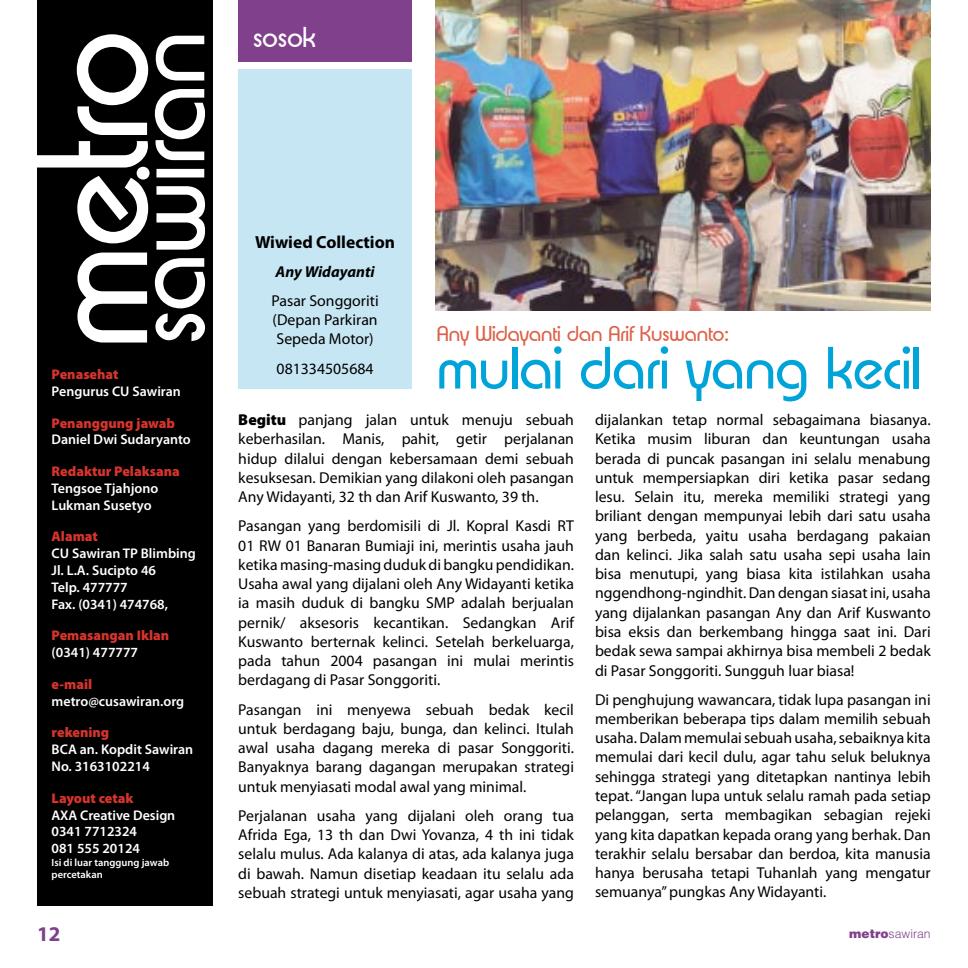
<style>
.page{position:relative;width:968px;height:968px;background:#fff}
.page>*{position:absolute;margin:0;border:0;box-sizing:border-box;transform-origin:0 0}
.t1{font:57.75px "Brian Becker";color:#00a4d8}
.t2{font:28px "Brian Becker";color:#fff}
.t3{font:21px "Brian Becker";color:#dd6149}
.t4{font:700 21px "Myriad Pro";color:#80408c}
.t5{font:700 17.5px "Myriad Pro";color:#000}
.t6{font:15.75px/19.2px "Myriad Pro";color:#000;text-align:justify}
.t7{font:italic 700 15.75px "Myriad Pro";color:#000}
.t8{font:600 14px/16.8px "Myriad Pro";color:#fff}
.t9{font:900 14px "Myriad Pro";color:#d6342d}
.t10{font:300 12.25px "Helvetica LT Std";color:#80408c}
.t11{font:600 10.5px/12.6px "Myriad Pro";color:#fff}
.s1{font-weight:900}
</style>
<div class="page">
<div style="left:238px;top:0;width:174px;height:62px;background:#80408c"></div>
<div style="left:37px;top:0;width:175px;height:905px;background:#000"></div>
<svg style="left:37px;top:34px;width:168px;height:308px"></svg>
<img style="left:436px;top:0;width:494px;height:310px">
<div style="left:238px;top:69px;width:174px;height:319px;background:#c7e6f4"></div>
<h2 class="t2" style="left:253px;top:21px;width:64px">sosok</h2>
<p class="t9" style="left:52px;top:365px;width:68px">Penasehat</p>
<p class="t8" style="left:52px;top:382px;width:131px">Pengurus CU Sawiran</p>
<p class="t9" style="left:52px;top:413px;width:125px">Penanggung jawab</p>
<p class="t8" style="left:52px;top:431px;width:141px">Daniel Dwi Sudaryanto</p>
<p class="t9" style="left:52px;top:462px;width:130px">Redaktur Pelaksana</p>
<p class="t8" style="left:52px;top:479px;width:108px">Tengsoe Tjahjono<br>Lukman Susetyo</p>
<p class="t9" style="left:52px;top:527px;width:48px">Alamat</p>
<p class="t8" style="left:52px;top:544px;width:146px">CU Sawiran TP Blimbing<br>Jl. L.A. Sucipto 46<br>Telp. 477777<br>Fax. (0341) 474768,</p>
<p class="t9" style="left:52px;top:626px;width:119px">Pemasangan Iklan</p>
<p class="t8" style="left:52px;top:643px;width:88px">(0341) 477777</p>
<p class="t9" style="left:52px;top:674px;width:42px">e-mail</p>
<p class="t8" style="left:52px;top:692px;width:134px">metro@cusawiran.org</p>
<p class="t9" style="left:52px;top:723px;width:59px">rekening</p>
<p class="t8" style="left:52px;top:740px;width:143px">BCA an. Kopdit Sawiran<br>No. 3163102214</p>
<p class="t9" style="left:52px;top:788px;width:83px">Layout cetak</p>
<p class="t8" style="left:52px;top:806px;width:125px">AXA Creative Design<br>0341 7712324<br>081 555 20124</p>
<p class="t11" style="left:52px;top:855px;width:119px">Isi di luar tanggung jawab percetakan</p>
<p class="t5" style="left:255px;top:230px;width:141px">Wiwied Collection</p>
<p class="t7" style="left:275px;top:261px;width:101px">Any Widayanti</p>
<p class="t6" style="left:271px;top:291px;width:109px">Pasar Songgoriti (Depan Parkiran Sepeda Motor)</p>
<p class="t6" style="left:276px;top:358px;width:98px">081334505684</p>
<h3 class="t3" style="left:437px;top:321px;width:293px">Any Widayanti dan Arif Kuswanto:</h3>
<h1 class="t1" style="left:437px;top:334px;width:486px">mulai dari yang kecil</h1>
<p class="t6" style="left:238px;top:410px;width:337px"><span class="s1">Begitu</span> panjang jalan untuk menuju sebuah keberhasilan. Manis, pahit, getir perjalanan hidup dilalui dengan kebersamaan demi sebuah kesuksesan. Demikian yang dilakoni oleh pasangan Any Widayanti, 32 th dan Arif Kuswanto, 39 th.</p>
<p class="t6" style="left:238px;top:516px;width:337px">Pasangan yang berdomisili di Jl. Kopral Kasdi RT 01 RW 01 Banaran Bumiaji ini, merintis usaha jauh ketika masing-masing duduk di bangku pendidikan.<br>Usaha awal yang dijalani oleh Any Widayanti ketika ia masih duduk di bangku SMP adalah berjualan pernik/ aksesoris kecantikan. Sedangkan Arif Kuswanto berternak kelinci. Setelah berkeluarga, pada tahun 2004 pasangan ini mulai merintis berdagang di Pasar Songgoriti.</p>
<p class="t6" style="left:238px;top:699px;width:337px">Pasangan ini menyewa sebuah bedak kecil untuk berdagang baju, bunga, dan kelinci. Itulah awal usaha dagang mereka di pasar Songgoriti.<br>Banyaknya barang dagangan merupakan strategi untuk menyiasati modal awal yang minimal.</p>
<p class="t6" style="left:238px;top:805px;width:337px">Perjalanan usaha yang dijalani oleh orang tua Afrida Ega, 13 th dan Dwi Yovanza, 4 th ini tidak selalu mulus. Ada kalanya di atas, ada kalanya juga di bawah. Namun disetiap keadaan itu selalu ada sebuah strategi untuk menyiasati, agar usaha yang</p>
<p class="t6" style="left:595px;top:410px;width:337px">dijalankan tetap normal sebagaimana biasanya.<br>Ketika musim liburan dan keuntungan usaha berada di puncak pasangan ini selalu menabung untuk mempersiapkan diri ketika pasar sedang lesu. Selain itu, mereka memiliki strategi yang briliant dengan mempunyai lebih dari satu usaha yang berbeda, yaitu usaha berdagang pakaian dan kelinci. Jika salah satu usaha sepi usaha lain bisa menutupi, yang biasa kita istilahkan usaha nggendhong-ngindhit. Dan dengan siasat ini, usaha yang dijalankan pasangan Any dan Arif Kuswanto bisa eksis dan berkembang hingga saat ini. Dari bedak sewa sampai akhirnya bisa membeli 2 bedak di Pasar Songgoriti. Sungguh luar biasa!</p>
<p class="t6" style="left:595px;top:689px;width:337px">Di penghujung wawancara, tidak lupa pasangan ini memberikan beberapa tips dalam memilih sebuah usaha. Dalam memulai sebuah usaha, sebaiknya kita memulai dari kecil dulu, agar tahu seluk beluknya sehingga strategi yang ditetapkan nantinya lebih tepat. “Jangan lupa untuk selalu ramah pada setiap pelanggan, serta membagikan sebagian rejeki yang kita dapatkan kepada orang yang berhak. Dan terakhir selalu bersabar dan berdoa, kita manusia hanya berusaha tetapi Tuhanlah yang mengatur semuanya” pungkas Any Widayanti.</p>
<h3 class="t4" style="left:37px;top:920px;width:23px">12</h3>
<p class="t10" style="left:849px;top:925px;width:83px"><span class="s1">metro</span>sawiran</p>
</div>
